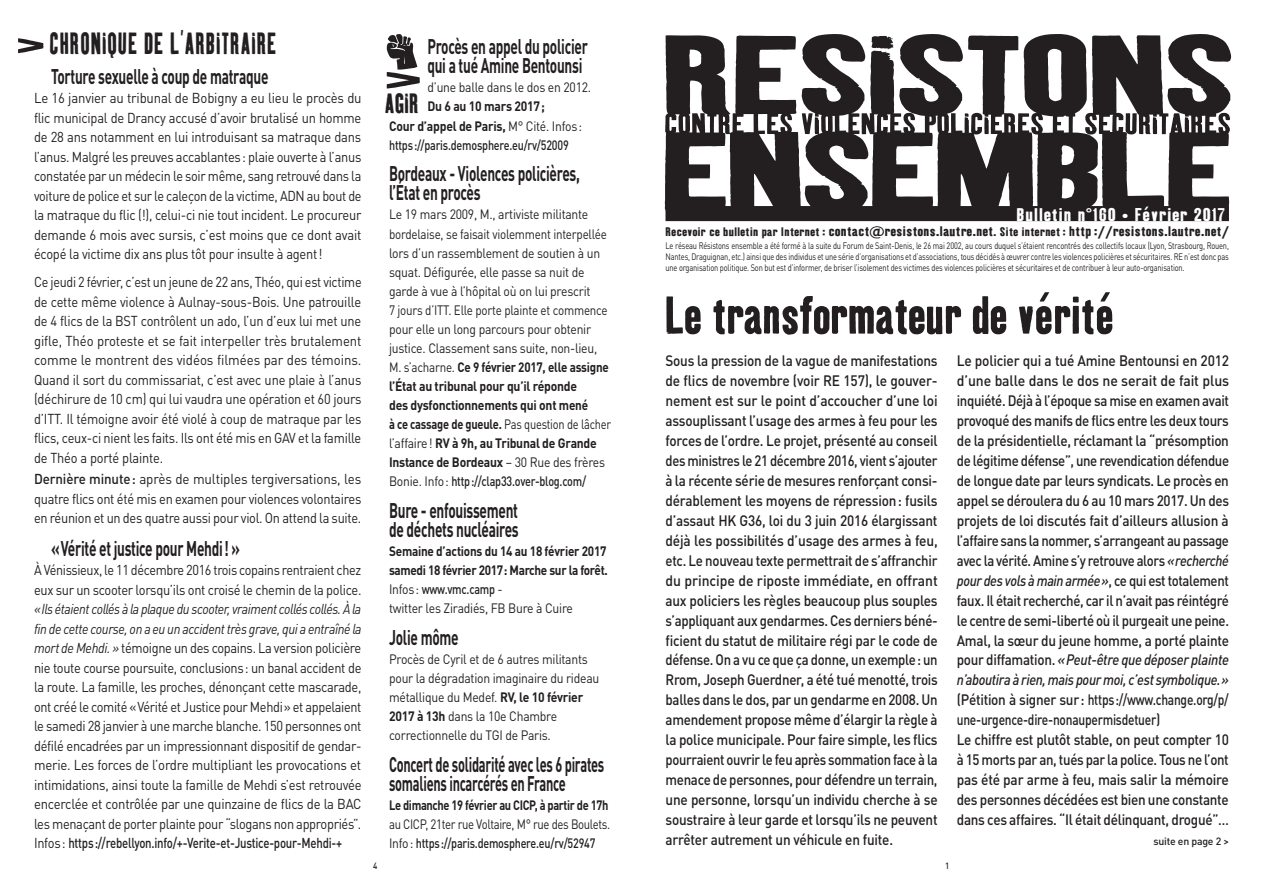
<style>
.page{position:relative;width:1263px;height:893px;background:#fff}
.page>*{position:absolute;margin:0;border:0;box-sizing:border-box;transform-origin:0 0}
.t1{font:51px "Kipp No 1";letter-spacing:.005em;color:#231f20}
.t2{font:29.7px "Kipp No 1";letter-spacing:.04em;color:#231f20;scale:.82 1}
.t3{font:27px "Kipp No 1";color:#231f20;scale:.9 1}
.t4{font:700 21px/19px "DINOT";letter-spacing:-.02em;color:#231f20;scale:.65 1}
.t5{font:700 21px/19px "DINOT";letter-spacing:-.02em;color:#231f20;scale:.61 1}
.t6{font:17.85px "Kipp No 1";letter-spacing:.05em;color:#fff;scale:1.18 1}
.t7{font:500 15px/20px "DINOT";letter-spacing:-.02em;color:#231f20;text-align:justify;scale:.9 1}
.t8{font:500 15px/20px "DINOT";letter-spacing:-.02em;color:#231f20;text-align:justify;scale:.91 1}
.t9{font:14.25px/19.5px "DINOT";letter-spacing:-.025em;color:#231f20;text-align:justify;scale:.9 1}
.t10{font:14.25px/19.5px "DINOT";letter-spacing:-.025em;color:#231f20;text-align:justify;scale:.88 1}
.t11{font:14.25px/19.5px "DINOT";letter-spacing:-.025em;color:#231f20;text-align:justify;scale:.92 1}
.t12{font:14.25px/19.5px "DINOT";letter-spacing:-.025em;color:#231f20;text-align:justify;scale:.93 1}
.t13{font:14.25px/19.5px "DINOT";letter-spacing:-.025em;color:#231f20;scale:.89 1}
.t14{font:13.5px/19px "DINOT";letter-spacing:-.02em;color:#231f20;scale:.9 1}
.t15{font:700 13.5px/19px "DINOT";letter-spacing:-.03em;color:#231f20;scale:.87 1}
.t16{font:13.5px "Kipp No 1";letter-spacing:.03em;color:#231f20;scale:1.2 1}
.t17{font:500 13.5px/19px "DINOT";letter-spacing:-.02em;color:#231f20;scale:.8 1}
.t18{font:13.5px/19px "DINOT";letter-spacing:-.02em;color:#231f20;scale:.84 1}
.t19{font:700 13.5px "DINOT";letter-spacing:-.03em;color:#231f20;scale:.82 1}
.t20{font:500 10.5px "DINOT";letter-spacing:-.02em;color:#231f20}
.t21{font:9.3px/11.1px "DINOT";letter-spacing:-.02em;color:#231f20;text-align:justify;scale:.8 1}
.t22{font:500 9px "DINOT";color:#231f20;scale:.9 1}
.s1{font-weight:500}
.s2{font-style:italic}
.s3{font-weight:700}
.s4{font-weight:400}
.s5{font-size:12px}
</style>
<div class="page">
<svg style="left:665px;top:34px;width:566px;height:187px;fill:#231f20"></svg>
<svg style="left:871px;top:36px;width:22px;height:13px"></svg>
<svg style="left:802px;top:113px;width:17px;height:21px"></svg>
<svg style="left:965px;top:113px;width:4px;height:4px"></svg>
<svg style="left:984px;top:117px;width:5px;height:17px"></svg>
<svg style="left:1125px;top:113px;width:12px;height:21px"></svg>
<svg style="left:1153px;top:117px;width:4px;height:17px"></svg>
<svg style="left:386px;top:34px;width:34px;height:55px"></svg>
<svg style="left:18px;top:38px;width:26px;height:15px"></svg>
<h2 class="t2" style="left:50px;top:26px;width:278px">chronique de l’arbitraire</h2>
<h3 class="t4" style="left:51px;top:66px;width:336px">Torture sexuelle à coup de matraque</h3>
<p class="t11" style="left:34px;top:88px;width:358px">Le 16 janvier au tribunal de Bobigny a eu lieu le procès du flic municipal de Drancy accusé d’avoir brutalisé un homme de 28 ans notamment en lui introduisant sa matraque dans l’anus. Malgré les preuves accablantes: plaie ouverte à l’anus constatée par un médecin le soir même, sang retrouvé dans la voiture de police et sur le caleçon de la victime, ADN au bout de la matraque du flic (!), celui-ci nie tout incident. Le procureur demande 6 mois avec sursis, c’est moins que ce dont avait écopé la victime dix ans plus tôt pour insulte à agent!</p>
<p class="t10" style="left:34px;top:272px;width:374px">Ce jeudi 2 février, c’est un jeune de 22 ans, Théo, qui est victime de cette même violence à Aulnay-sous-Bois. Une patrouille de 4 flics de la BST contrôlent un ado, l’un d’eux lui met une gifle, Théo proteste et se fait interpeller très brutalement comme le montrent des vidéos filmées par des témoins.<br>Quand il sort du commissariat, c’est avec une plaie à l’anus (déchirure de 10 cm) qui lui vaudra une opération et 60 jours d’ITT. Il témoigne avoir été violé à coup de matraque par les flics, ceux-ci nient les faits. Ils ont été mis en GAV et la famille de Théo a porté plainte.</p>
<p class="t12" style="left:34px;top:469px;width:354px"><span class="s1">Dernière minute:</span> après de multiples tergiversations, les quatre flics ont été mis en examen pour violences volontaires en réunion et un des quatre aussi pour viol. On attend la suite.</p>
<h3 class="t4" style="left:51px;top:538px;width:292px">«Vérité et justice pour Mehdi! »</h3>
<p class="t13" style="left:34px;top:560px;width:369px">À Vénissieux, le 11 décembre 2016 trois copains rentraient chez eux sur un scooter lorsqu’ils ont croisé le chemin de la police.</p>
<p class="t9" style="left:34px;top:599px;width:365px"><span class="s2">«Ils étaient collés à la plaque du scooter, vraiment collés collés. À la fin de cette course, on a eu un accident très grave, qui a entraîné la mort de Mehdi. »</span> témoigne un des copains. La version policière nie toute course poursuite, conclusions: un banal accident de la route. La famille, les proches, dénonçant cette mascarade, ont créé le comité «Vérité et Justice pour Mehdi» et appelaient le samedi 28 janvier à une marche blanche. 150 personnes ont défilé encadrées par un impressionnant dispositif de gendar&shy;merie. Les forces de l’ordre multipliant les provocations et intimidations, ainsi toute la famille de Mehdi s’est retrouvée encerclée et contrôlée par une quinzaine de flics de la BAC les menaçant de porter plainte pour “slogans non appropriés”.<br>Infos: <span class="s1">https://rebellyon.info/+-Verite-et-Justice-pour-Mehdi-+</span></p>
<h3 class="t4" style="left:427px;top:37px;width:248px">Procès en appel du policier qui a tué Amine Bentounsi</h3>
<p class="t14" style="left:427px;top:78px;width:183px">d’une balle dans le dos en 2012.</p>
<p class="t17" style="left:389px;top:97px;width:243px;text-indent:38px"><span class="s3">Du 6 au 10 mars 2017;<br>Cour d’appel de Paris,</span> <span class="s4">M° Cité. Infos: </span>https://paris.demosphere.eu/rv/52009</p>
<h3 class="t4" style="left:389px;top:164px;width:295px">Bordeaux - Violences policières, l’État en procès</h3>
<p class="t14" style="left:389px;top:205px;width:248px">Le 19 mars 2009, M., artiviste militante bordelaise, se faisait violemment interpellée lors d’un rassemblement de soutien à un squat. Défigurée, elle passe sa nuit de garde à vue à l’hôpital où on lui prescrit<br>7 jours d’ITT. Elle porte plainte et commence pour elle un long parcours pour obtenir justice. Classement sans suite, non-lieu, M. s’acharne. <span class="s3">Ce 9 février 2017, elle assigne l’État au tribunal pour qu’il réponde<br>des dysfonctionnements qui ont mené<br>à ce cassage de gueule.</span> Pas question de lâcher l’affaire! <span class="s3">RV à 9h, au Tribunal de Grande Instance de Bordeaux</span> – 30 Rue des frères Bonie. Info: <span class="s1">http://clap33.over-blog.com/</span></p>
<h3 class="t4" style="left:389px;top:500px;width:201px">Bure - enfouissement de déchets nucléaires</h3>
<p class="t15" style="left:389px;top:541px;width:253px">Semaine d’actions du 14 au 18 février 2017 samedi 18 février 2017: Marche sur la forêt.<br><span class="s4">Infos:</span> <span class="s1">www.vmc.camp</span> <span class="s4">-<br>twitter les Ziradiés, FB Bure à Cuire</span></p>
<h3 class="t4" style="left:389px;top:627px;width:109px">Jolie môme</h3>
<p class="t14" style="left:389px;top:649px;width:235px">Procès de Cyril et de 6 autres militants pour la dégradation imaginaire du rideau métallique du Medef. <span class="s3">RV, le 10 février 2017 à 13h</span> dans la 10e Chambre correctionnelle du TGI de Paris.</p>
<h3 class="t5" style="left:389px;top:754px;width:354px">Concert de solidarité avec les 6 pirates somaliens incarcérés en France</h3>
<p class="t19" style="left:389px;top:796px;width:269px">Le dimanche 19 février au CICP, à partir de 17h</p>
<p class="t18" style="left:389px;top:815px;width:265px">au CICP, 21ter rue Voltaire, M° rue des Boulets.<br>Info: <span class="s1">https://paris.demosphere.eu/rv/52947</span></p>
<h3 class="t3" style="left:385px;top:87px;width:39px">AGIR</h3>
<p class="t6" style="left:1016px;top:204px;width:178px">Bulletin n°160 • Février 2017</p>
<p class="t16" style="left:665px;top:223px;width:471px"><span class="s5">Recevoir ce bulletin par lnternet :</span> contact@resistons.lautre.net<span class="s5">. Site internet :</span> http ://resistons.lautre.net/</p>
<p class="t21" style="left:665px;top:240px;width:706px">Le réseau Résistons ensemble a été formé à la suite du Forum de Saint-Denis, le 26 mai 2002, au cours duquel s’étaient rencontrés des collectifs locaux (Lyon, Strasbourg, Rouen, Nantes, Draguignan, etc.) ainsi que des individus et une série d’organisations et d’associations, tous décidés à œuvrer contre les violences policières et sécuritaires. RE n’est donc pas une organisation politique. Son but est d’informer, de briser l’isolement des victimes des violences policières et sécuritaires et de contribuer à leur auto-organisation.</p>
<h1 class="t1" style="left:665px;top:284px;width:451px">Le transformateur de vérité</h1>
<p class="t7" style="left:665px;top:350px;width:304px">Sous la pression de la vague de manifestations de flics de novembre (voir RE 157), le gouver&shy;nement est sur le point d’accoucher d’une loi assouplissant l’usage des armes à feu pour les forces de l’ordre. Le projet, présenté au conseil des ministres le 21 décembre 2016, vient s’ajouter à la récente série de mesures renforçant consi&shy;dérablement les moyens de répression: fusils d’assaut HK G36, loi du 3 juin 2016 élargissant déjà les possibilités d’usage des armes à feu, etc. Le nouveau texte permettrait de s’affranchir du principe de riposte immédiate, en offrant aux policiers les règles beaucoup plus souples s’appliquant aux gendarmes. Ces derniers béné&shy;ficient du statut de militaire régi par le code de défense. On a vu ce que ça donne, un exemple: un Rrom, Joseph Guerdner, a été tué menotté, trois balles dans le dos, par un gendarme en 2008. Un amendement propose même d’élargir la règle à la police municipale. Pour faire simple, les flics pourraient ouvrir le feu après sommation face à la menace de personnes, pour défendre un terrain, une personne, lorsqu’un individu cherche à se soustraire à leur garde et lorsqu’ils ne peuvent arrêter autrement un véhicule en fuite.</p>
<p class="t8" style="left:957px;top:350px;width:301px">Le policier qui a tué Amine Bentounsi en 2012 d’une balle dans le dos ne serait de fait plus inquiété. Déjà à l’époque sa mise en examen avait provoqué des manifs de flics entre les deux tours de la présidentielle, réclamant la “présomption de légitime défense”, une revendication défendue de longue date par leurs syndicats. Le procès en appel se déroulera du 6 au 10 mars 2017. Un des projets de loi discutés fait d’ailleurs allusion à l’affaire sans la nommer, s’arrangeant au passage avec la vérité. Amine s’y retrouve alors <span class="s2">«recherché pour des vols à main armée»</span>, ce qui est totalement faux. Il était recherché, car il n’avait pas réintégré le centre de semi-liberté où il purgeait une peine.<br>Amal, la sœur du jeune homme, a porté plainte pour diffamation. <span class="s2">«Peut-être que déposer plainte n’aboutira à rien, mais pour moi, c’est symbolique.»</span></p>
<p class="t7" style="left:957px;top:690px;width:304px;text-align:left">(Pétition à signer sur: https://www.change.org/p/ une-urgence-dire-nonaupermisdetuer)<br>Le chiffre est plutôt stable, on peut compter 10 à 15 morts par an, tués par la police. Tous ne l’ont pas été par arme à feu, mais salir la mémoire des personnes décédées est bien une constante dans ces affaires. “Il était délinquant, drogué”…</p>
<p class="t20" style="left:1153px;top:835px;width:77px">suite en page 2 &gt;</p>
<p class="t22" style="left:373px;top:860px;width:6px">4</p>
<p class="t22" style="left:945px;top:860px;width:6px">1</p>
</div>
